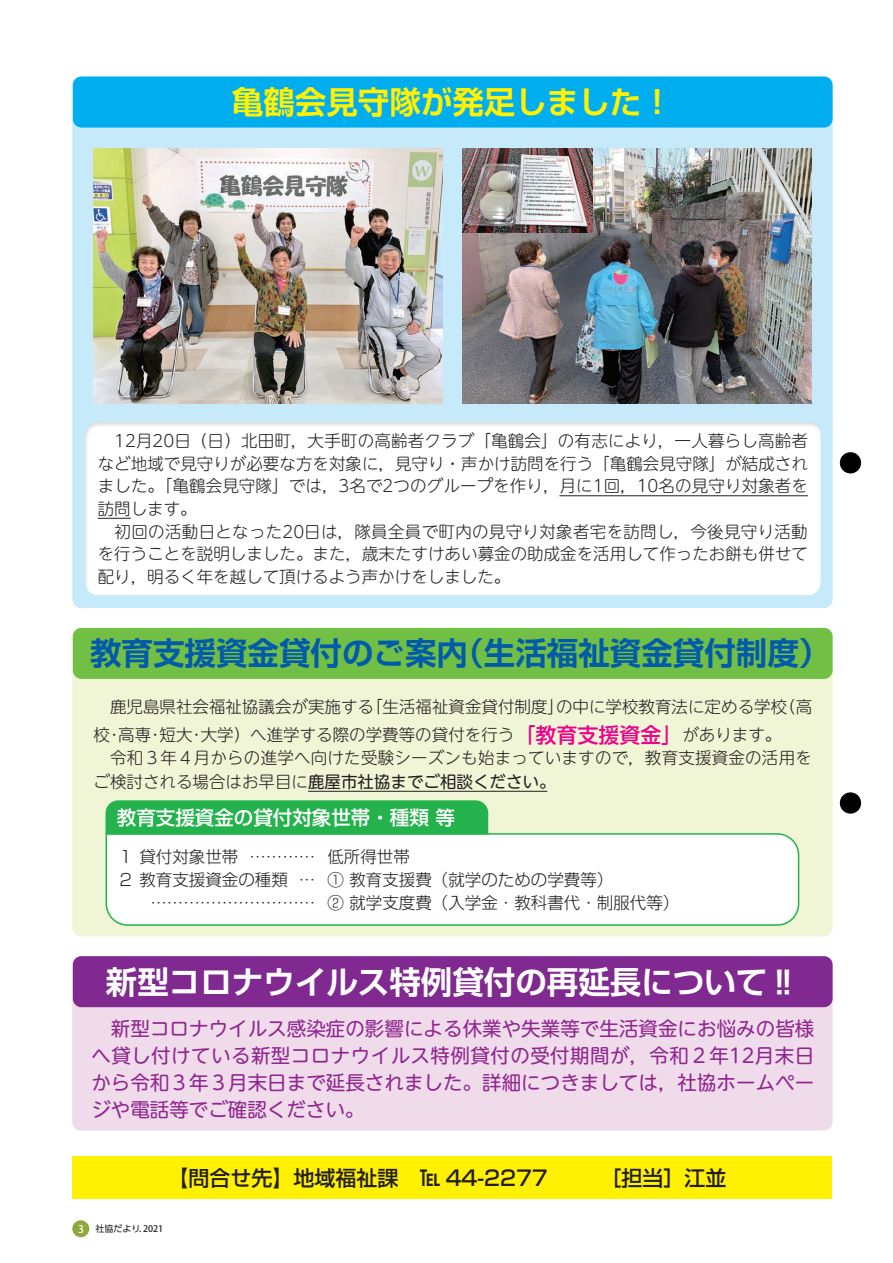
<style>
.page{position:relative;width:893px;height:1263px;background:#fff}
.page>*{position:absolute;margin:0;border:0;box-sizing:border-box;transform-origin:0 0}
.t1{font:700 31.5px "Shin Go Pr 6 De";color:#015aaa}
.t2{font:700 31.5px "Shin Go Pr 6 De";color:#fff}
.t3{font:700 31.5px "Shin Go Pr 6 De";color:#fff101}
.t4{font:500 21px "Shin Go Pr 6";color:#231f20}
.t5{font:500 21px "UD Shin M Go Pr 6";color:#ed028c}
.t6{font:19.5px/27px "UD Shin M Go Pr 6";color:#90268f;text-align:justify}
.t7{font:500 19.5px "Shin Go Pr 6";color:#fff}
.t8{font:300 16.5px/22.5px "UD Shin M Go Pr 6";color:#231f20}
.t9{font:300 16.5px/23.2px "Shin Go Pr 6";color:#231f20}
.t10{font:9px "UD Shin Go Pr 6";color:#231f20}
.s1{font-weight:400}
.s2{font-family:"Koz Go Pro";font-weight:500}
</style>
<div class="page">
<div style="left:72px;top:77px;width:761px;height:531px;background:#c6eafa;border-radius:9px"></div>
<div style="left:73px;top:77px;width:760px;height:51px;background:#00aeef;border-radius:9px"></div>
<img style="left:94px;top:149px;width:348px;height:255px">
<img style="left:462px;top:149px;width:349px;height:255px">
<div style="left:84px;top:420px;width:738px;height:177px;background:#fff"></div>
<hr style="left:559px;top:495px;width:249px;height:1px;background:#231f20">
<hr style="left:98px;top:518px;width:33px;height:1px;background:#231f20">
<div style="left:72px;top:956px;width:761px;height:174px;background:#efdbea;border-radius:9px"></div>
<div style="left:73px;top:956px;width:760px;height:51px;background:#802990;border-radius:9px"></div>
<div style="left:72px;top:1157px;width:760px;height:42px;background:#fff101"></div>
<div style="left:72px;top:628px;width:761px;height:308px;background:#f0f5d5;border-radius:9px"></div>
<div style="left:73px;top:628px;width:760px;height:51px;background:#71bf44;border-radius:9px"></div>
<hr style="left:308px;top:791px;width:239px;height:1px;background:#231f20">
<div style="left:105px;top:832px;width:695px;height:94px;background:#fff"></div>
<div style="left:106px;top:800px;width:382px;height:34px;background:#23b24b"></div>
<img style="left:462px;top:149px;width:130px;height:84px">
<div style="left:72px;top:1220px;width:17px;height:17px;background:#90a83d;border-radius:50%"></div>
<div style="left:840px;top:452px;width:21px;height:21px;background:#000;border-radius:50%"></div>
<div style="left:840px;top:792px;width:21px;height:22px;background:#000;border-radius:50%"></div>
<h1 class="t3" style="left:232px;top:76px;width:442px">亀鶴会見守隊が発足しました!</h1>
<p class="t8" style="left:98px;top:429px;width:712px">　12月20日（日）北田町，大手町の高齢者クラブ「亀鶴会」の有志により，一人暮らし高齢者など地域で見守りが必要な方を対象に，見守り・声かけ訪問を行う「亀鶴会見守隊」が結成されました。「亀鶴会見守隊」では，3名で2つのグループを作り，月に1回，10名の見守り対象者を訪問します。<br>　初回の活動日となった20日は，隊員全員で町内の見守り対象者宅を訪問し，今後見守り活動を行うことを説明しました。また，歳末たすけあい募金の助成金を活用して作ったお餅も併せて配り，明るく年を越して頂けるよう声かけをしました。</p>
<h1 class="t1" style="left:90px;top:627px;width:379px">教育支援資金貸付のご案内</h1>
<h1 class="t1" style="left:452px;top:627px;width:379px">（生活福祉資金貸付制度(</h1>
<p class="t8" style="left:94px;top:695px;width:282px">　鹿児島県社会福祉協議会が実施する</p>
<p class="t8" style="left:779px;top:695px;width:34px">（高</p>
<p class="t8" style="left:366px;top:695px;width:200px">「生活福祉資金貸付制度」</p>
<p class="t8" style="left:556px;top:695px;width:232px">の中に学校教育法に定める学校</p>
<p class="t5" style="left:514px;top:717px;width:169px">「教育支援資金」</p>
<p class="t8" style="left:682px;top:723px;width:100px">があります。</p>
<p class="t8" style="left:94px;top:722px;width:720px;line-height:23.7px">校･高専･短大･大学）へ進学する際の学費等の貸付を行う<br>　令和３年４月からの進学へ向けた受験シーズンも始まっていますので，教育支援資金の活用をご検討される場合はお早目に<span class="s1">鹿屋市社協までご相談ください。</span></p>
<p class="t7" style="left:117px;top:801px;width:339px">教育支援資金の貸付対象世帯・種類等</p>
<p class="t9" style="left:117px;top:843px;width:122px">１貸付対象世帯</p>
<p class="t9" style="left:249px;top:843px;width:67px">…………</p>
<p class="t9" style="left:327px;top:843px;width:84px">低所得世帯</p>
<p class="t9" style="left:299px;top:867px;width:316px">… ① 教育支援費（就学のための学費等(</p>
<p class="t9" style="left:117px;top:867px;width:563px">２教育支援資金の種類<br>　 ………………………… ② 就学支度費（入学金・教科書代・制服代等(</p>
<h1 class="t2" style="left:106px;top:956px;width:694px">新型コロナウイルス特例貸付の再延長について!!</h1>
<p class="t6" style="left:91px;top:1014px;width:724px">　新型コロナウイルス感染症の影響による休業や失業等で生活資金にお悩みの皆様へ貸し付けている新型コロナウイルス特例貸付の受付期間が，令和２年12月末日から令和３年３月末日まで延長されました。詳細につきましては，社協ホームページや電話等でご確認ください。</p>
<p class="t10" style="left:95px;top:1221px;width:69px">社協だより<span class="s2">. 2021</span></p>
<p class="t4" style="left:167px;top:1161px;width:560px">【問合せ先】地域福祉課　℡ 44-2277　　　［担当］江並</p>
</div>
